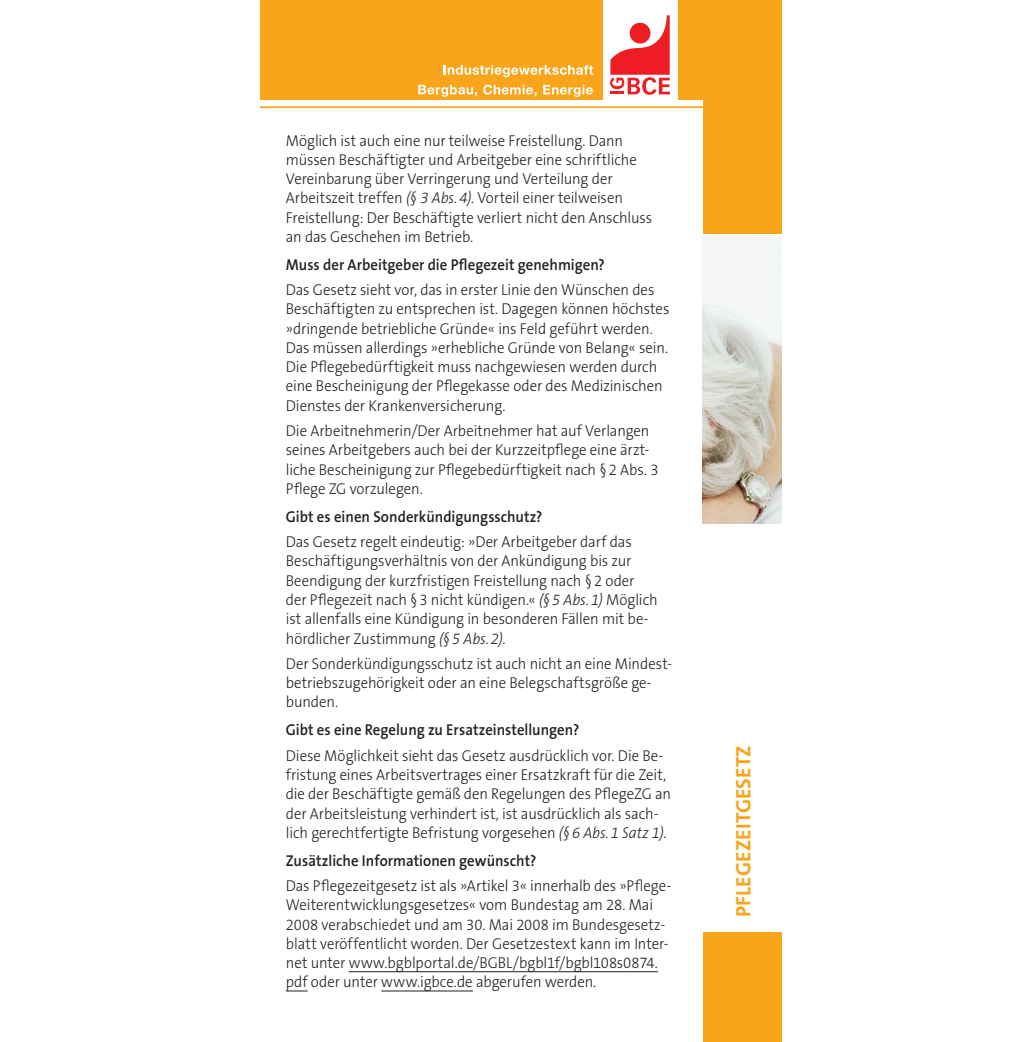
<style>
.page{position:relative;width:1015px;height:1042px;background:#fff}
.page>*{position:absolute;margin:0;border:0;box-sizing:border-box;transform-origin:0 0}
.t1{font:700 21px "The Sans B7";letter-spacing:.01em;color:#f9a51b}
.t2{font:300 15.75px/19.2px "The Sans B3";letter-spacing:-.005em;color:#231f20;scale:.94 1}
.t3{font:600 15.75px "The Sans B6";color:#231f20;scale:.94 1}
.s1{font-style:italic}
</style>
<div class="page">
<div style="left:260px;top:0;width:517px;height:99px;background:#f9a51b"></div>
<div style="left:603px;top:0;width:74px;height:100px;background:#fff"></div>
<svg style="left:610px;top:15px;width:60px;height:80px"></svg>
<div style="left:629px;top:23px;width:21px;height:21px;background:#ee1d23;border-radius:50%"></div>
<svg style="left:443px;top:65px;width:150px;height:12px"></svg>
<svg style="left:418px;top:85px;width:59px;height:12px"></svg>
<svg style="left:483px;top:85px;width:53px;height:12px"></svg>
<svg style="left:543px;top:85px;width:50px;height:12px"></svg>
<div style="left:702px;top:0;width:79px;height:233px;background:#f9a51b"></div>
<div style="left:702px;top:933px;width:79px;height:109px;background:#f9a51b"></div>
<hr style="left:260px;top:106px;width:517px;height:2px;background:#f9a51b">
<hr style="left:349px;top:971px;width:309px;height:1px;background:#231f20">
<svg style="left:286px;top:990px;width:22px;height:1px"></svg>
<hr style="left:381px;top:990px;width:92px;height:1px;background:#231f20">
<img style="left:702px;top:236px;width:79px;height:287px">
<p class="t2" style="left:286px;top:131px;width:391px">Möglich ist auch eine nur teilweise Freistellung. Dann müssen Beschäftigter und Arbeitgeber eine schriftliche Vereinbarung über Verringerung und Verteilung der Arbeitszeit treffen <span class="s1">(§ 3 Abs.4)</span>. Vorteil einer teilweisen Freistellung: Der Beschäftigte verliert nicht den Anschluss an das Geschehen im Betrieb.</p>
<p class="t3" style="left:286px;top:256px;width:341px">Muss der Arbeitgeber die Pflegezeit genehmigen?</p>
<p class="t2" style="left:286px;top:281px;width:409px">Das Gesetz sieht vor, das in erster Linie den Wünschen des Beschäftigten zu entsprechen ist. Dagegen können höchstes »dringende betriebliche Gründe« ins Feld geführt werden.<br>Das müssen allerdings »erhebliche Gründe von Belang« sein.<br>Die Pflegebedürftigkeit muss nachgewiesen werden durch eine Bescheinigung der Pflegekasse oder des Medizinischen Dienstes der Krankenversicherung.</p>
<p class="t2" style="left:286px;top:422px;width:398px">Die Arbeitnehmerin/Der Arbeitnehmer hat auf Verlangen seines Arbeitgebers auch bei der Kurzzeitpflege eine ärzt&shy;liche Bescheinigung zur Pflegebedürftigkeit nach §2 Abs. 3<br>Pflege ZG vorzulegen.</p>
<p class="t3" style="left:286px;top:508px;width:275px">Gibt es einen Sonderkündigungsschutz?</p>
<p class="t2" style="left:286px;top:533px;width:397px">Das Gesetz regelt eindeutig: »Der Arbeitgeber darf das Beschäftigungsverhältnis von der Ankündigung bis zur Beendigung der kurzfristigen Freistellung nach §2 oder der Pflegezeit nach §3 nicht kündigen.« <span class="s1">(§5 Abs.1)</span> Möglich ist allenfalls eine Kündigung in besonderen Fällen mit be&shy;hördlicher Zustimmung <span class="s1">(§5 Abs.2)</span>.</p>
<p class="t2" style="left:286px;top:654px;width:412px">Der Sonderkündigungsschutz ist auch nicht an eine Mindest&shy;betriebszugehörigkeit oder an eine Belegschaftsgröße ge&shy;bunden.</p>
<p class="t3" style="left:286px;top:722px;width:314px">Gibt es eine Regelung zu Ersatzeinstellungen?</p>
<p class="t2" style="left:286px;top:746px;width:411px">Diese Möglichkeit sieht das Gesetz ausdrücklich vor. Die Be&shy;fristung eines Arbeitsvertrages einer Ersatzkraft für die Zeit, die der Beschäftigte gemäß den Regelungen des PflegeZG an der Arbeitsleistung verhindert ist, ist ausdrücklich als sach&shy;lich gerechtfertigte Befristung vorgesehen <span class="s1">(§6 Abs.1 Satz 1)</span>.</p>
<p class="t3" style="left:286px;top:852px;width:268px">Zusätzliche Informationen gewünscht?</p>
<p class="t2" style="left:286px;top:877px;width:411px">Das Pflegezeitgesetz ist als »Artikel 3« innerhalb des »Pflege-Weiterentwicklungsgesetzes« vom Bundestag am 28. Mai 2008 verabschiedet und am 30. Mai 2008 im Bundesgesetz&shy;blatt veröffentlicht worden. Der Gesetzestext kann im Inter&shy;net unter www.bgblportal.de/BGBL/bgbl1f/bgbl108s0874. pdf oder unter www.igbce.de abgerufen werden.</p>
<h1 class="t1" style="left:732px;top:917px;width:173px;rotate:-90deg">PFLEGEZEITGESETZ</h1>
</div>
